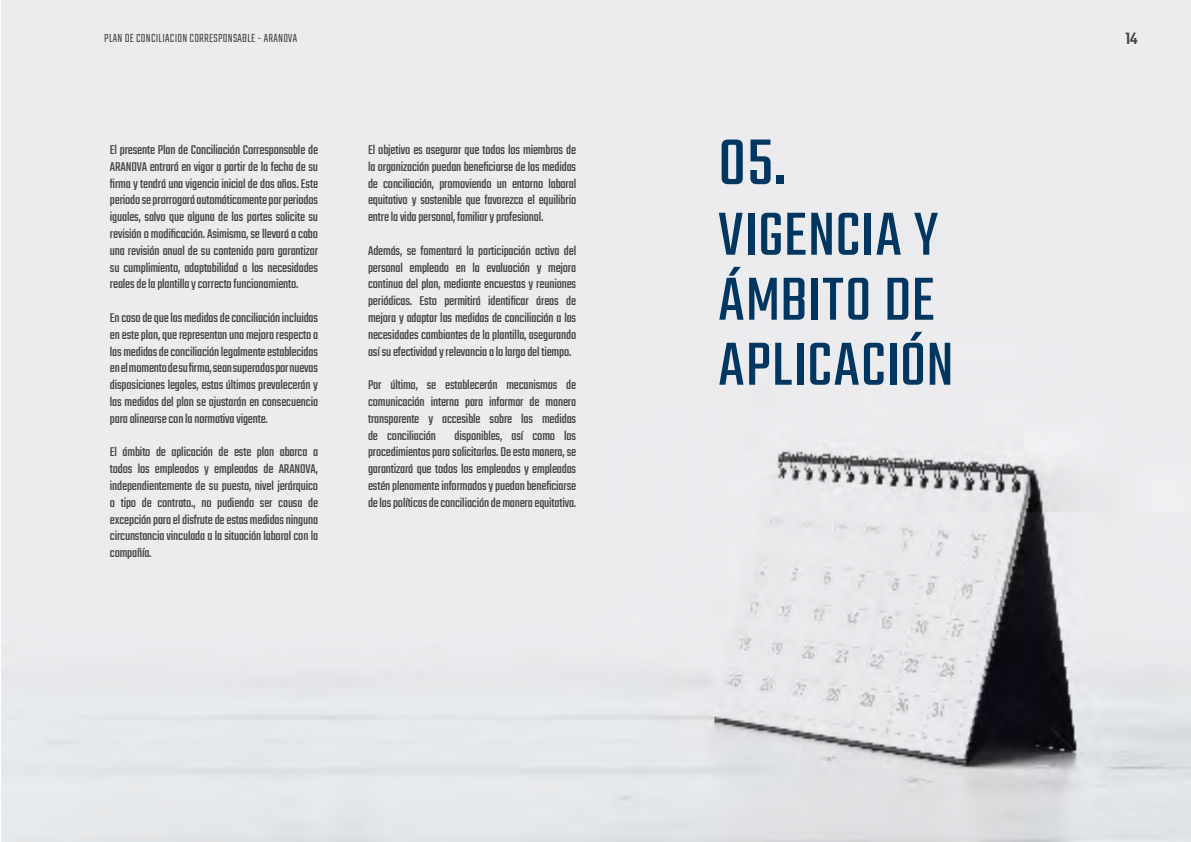
<style>
.page{position:relative;width:1191px;height:842px;background:#fff}
.page>*{position:absolute;margin:0;border:0;box-sizing:border-box;transform-origin:0 0}
.t1{font:71.3px "Teko";color:#00365f}
.t2{font:67px/65px "Teko";letter-spacing:.005em;color:#00365f}
.t3{font:500 18px "Teko";color:#424241}
.t4{font:14px/16.8px "Teko";letter-spacing:-.01em;color:#424241;text-align:justify}
.t5{font:300 13px "Teko";letter-spacing:.02em;color:#424241}
</style>
<div class="page">
<img style="left:1px;top:0;width:1190px;height:842px">
<p class="t5" style="left:104px;top:31px;width:194px">PLAN DE CONCILIACION CORRESPONSABLE - ARANOVA</p>
<p class="t3" style="left:1125px;top:28px;width:13px">14</p>
<p class="t4" style="left:110px;top:142px;width:210px">El presente Plan de Conciliación Corresponsable de ARANOVA entrará en vigor a partir de la fecha de su firma y tendrá una vigencia inicial de dos años. Este periodo se prorrogará automáticamente por periodos iguales, salvo que alguna de las partes solicite su revisión o modificación. Asimismo, se llevará a cabo una revisión anual de su contenido para garantizar su cumplimiento, adaptabilidad a las necesidades reales de la plantilla y correcto funcionamiento.</p>
<p class="t4" style="left:110px;top:310px;width:210px">En caso de que las medidas de conciliación incluidas en este plan, que representan una mejora respecto a las medidas de conciliación legalmente establecidas en el momento de su firma, sean superadas por nuevas disposiciones legales, estas últimas prevalecerán y las medidas del plan se ajustarán en consecuencia para alinearse con la normativa vigente.</p>
<p class="t4" style="left:110px;top:445px;width:210px">El ámbito de aplicación de este plan abarca a todos los empleados y empleadas de ARANOVA, independientemente de su puesto, nivel jerárquico o tipo de contrato., no pudiendo ser causa de excepción para el disfrute de estas medidas ninguna circunstancia vinculada a la situación laboral con la compañía.</p>
<p class="t4" style="left:368px;top:142px;width:210px">El objetivo es asegurar que todos los miembros de la organización puedan beneficiarse de las medidas de conciliación, promoviendo un entorno laboral equitativo y sostenible que favorezca el equilibrio entre la vida personal, familiar y profesional.</p>
<p class="t4" style="left:368px;top:243px;width:210px">Además, se fomentará la participación activa del personal empleado en la evaluación y mejora continua del plan, mediante encuestas y reuniones periódicas. Esto permitirá identificar áreas de mejora y adaptar las medidas de conciliación a las necesidades cambiantes de la plantilla, asegurando así su efectividad y relevancia a lo largo del tiempo.</p>
<p class="t4" style="left:368px;top:377px;width:210px">Por último, se establecerán mecanismos de comunicación interna para informar de manera transparente y accesible sobre las medidas de conciliación</p>
<p class="t4" style="left:368px;top:428px;width:210px;text-indent:86px">disponibles, así como los procedimientos para solicitarlas. De esta manera, se garantizará que todos los empleados y empleadas estén plenamente informados y puedan beneficiarse de las políticas de conciliación de manera equitativa.</p>
<h1 class="t1" style="left:718px;top:122px;width:69px">05.</h1>
<h2 class="t2" style="left:718px;top:206px;width:237px">VIGENCIA Y<br>ÁMBITO DE<br>APLICACIÓN</h2>
</div>
